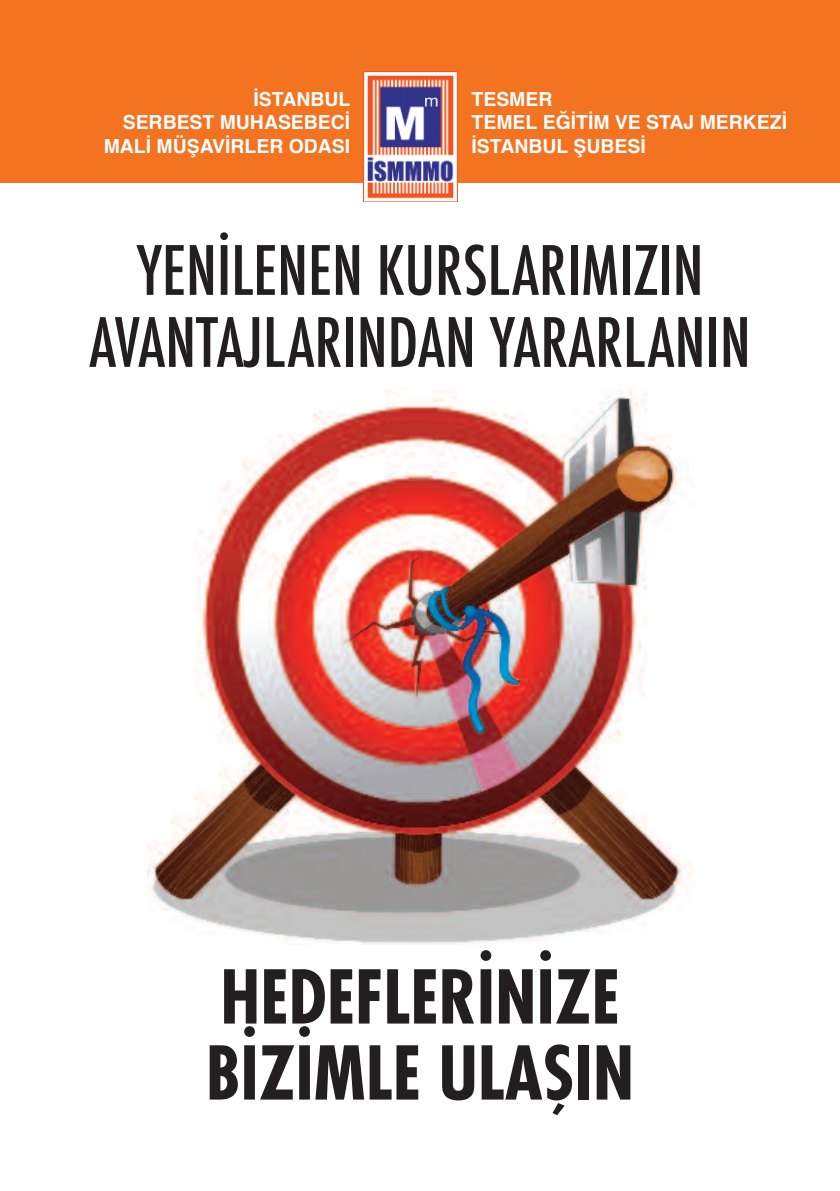
<style>
.page{position:relative;width:840px;height:1191px;background:#fff}
.page>*{position:absolute;margin:0;border:0;box-sizing:border-box;transform-origin:0 0}
.t1{font:700 condensed 72px/76px "Futura Std";color:#231f20}
.t2{font:500 condensed 66px/72px "Futura";color:#231f20;text-align:center}
.t3{font:700 19.4px/23.2px "Helvetica";color:#fff}
</style>
<div class="page">
<img style="left:147px;top:390px;width:546px;height:554px">
<div style="left:0;top:0;width:839px;height:182px;background:#f47321"></div>
<img style="left:363px;top:71px;width:94px;height:131px">
<p class="t3" style="left:104px;top:89px;width:248px;text-align:right">İSTANBUL<br>SERBEST MUHASEBECİ<br>MALİ MÜŞAVİRLER ODASI</p>
<p class="t3" style="left:471px;top:89px;width:317px">TESMER<br>TEMEL EĞİTİM VE STAJ MERKEZİ<br>İSTANBUL ŞUBESİ</p>
<h2 class="t2" style="left:89px;top:234px;width:662px">YENİLENEN KURSLARIMIZIN<br>AVANTAJLARINDAN YARARLANIN</h2>
<h1 class="t1" style="left:206px;top:962px;width:429px">HEDEFLERİNİZE<br>BİZİMLE ULAŞIN</h1>
</div>
